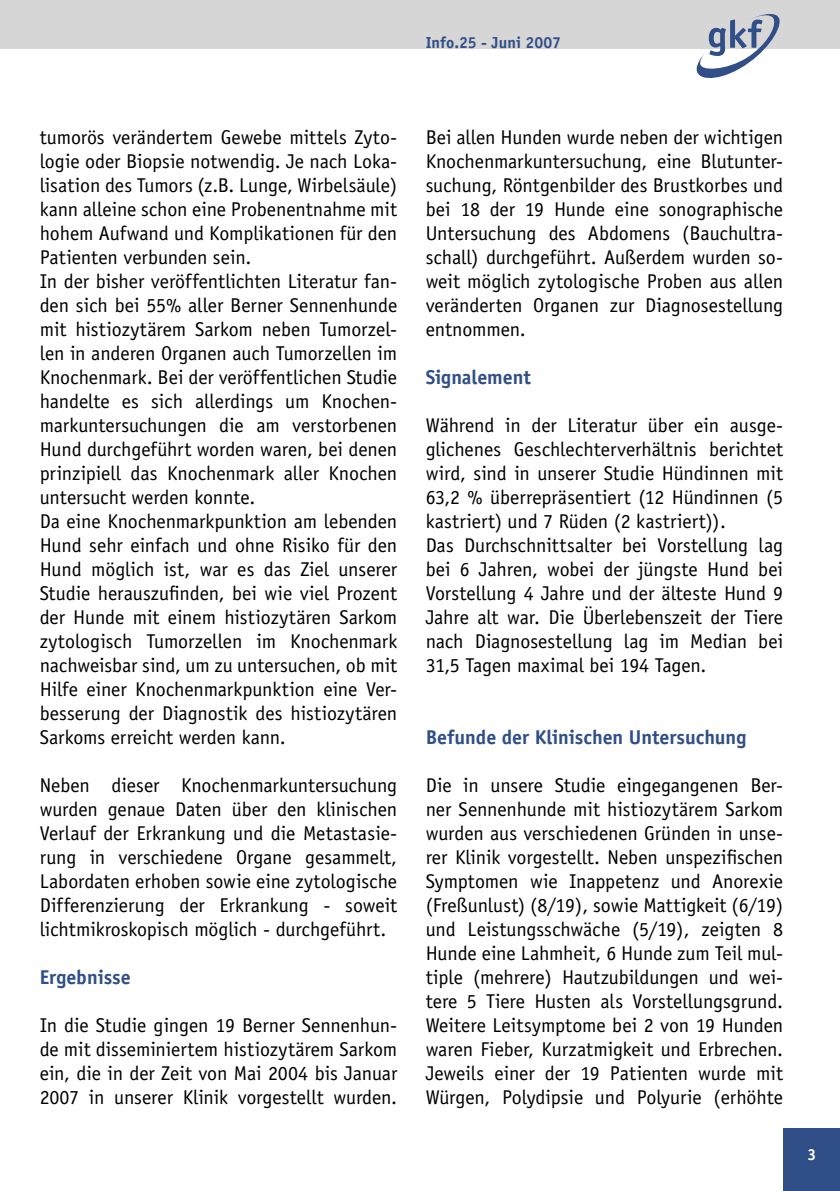
<style>
.page{position:relative;width:840px;height:1191px;background:#fff}
.page>*{position:absolute;margin:0;border:0;box-sizing:border-box;transform-origin:0 0}
.brot{font:20px/24px "Officina Sans";letter-spacing:-.005em;color:#000;text-align:justify}
.brot_bold_blau{font:700 20px "Officina Sans";letter-spacing:-.005em;color:#304e88}
.t1{font:700 16px "Officina Sans";letter-spacing:.005em;color:#304e88}
.t2{font:700 16px "Officina Sans";color:#fff}
</style>
<div class="page">
<div style="left:0;top:0;width:839px;height:48px;background:#d6d6d6"></div>
<svg style="left:696px;top:14px;width:85px;height:64px"></svg>
<div style="left:782px;top:1128px;width:57px;height:63px;background:#304e88"></div>
<p class="t1" style="left:425px;top:33px;width:137px">Info.25 - Juni 2007</p>
<p class="brot" style="left:40px;top:125px;width:359px">tumorös verändertem Gewebe mittels Zyto&shy;logie oder Biopsie notwendig. Je nach Loka&shy;lisation des Tumors (z.B. Lunge, Wirbelsäule) kann alleine schon eine Probenentnahme mit hohem Aufwand und Komplikationen für den Patienten verbunden sein.</p>
<p class="brot" style="left:40px;top:269px;width:359px">In der bisher veröffentlichten Literatur fan&shy;den sich bei 55% aller Berner Sennenhunde mit histiozytärem Sarkom neben Tumorzel&shy;len in anderen Organen auch Tumorzellen im Knochenmark. Bei der veröffentlichen Studie handelte es sich allerdings um Knochen&shy;markuntersuchungen die am verstorbenen Hund durchgeführt worden waren, bei denen prinzipiell das Knochenmark aller Knochen untersucht werden konnte.</p>
<p class="brot" style="left:40px;top:509px;width:359px">Da eine Knochenmarkpunktion am lebenden Hund sehr einfach und ohne Risiko für den Hund möglich ist, war es das Ziel unserer Studie herauszufinden, bei wie viel Prozent der Hunde mit einem histiozytären Sarkom zytologisch Tumorzellen im Knochenmark nachweisbar sind, um zu untersuchen, ob mit Hilfe einer Knochenmarkpunktion eine Ver&shy;besserung der Diagnostik des histiozytären Sarkoms erreicht werden kann.</p>
<p class="brot" style="left:40px;top:773px;width:359px">Neben dieser Knochenmarkuntersuchung wurden genaue Daten über den klinischen Verlauf der Erkrankung und die Metastasie&shy;rung in verschiedene Organe gesammelt, Labordaten erhoben sowie eine zytologische Differenzierung der Erkrankung - soweit lichtmikroskopisch möglich - durchgeführt.</p>
<p class="brot_bold_blau" style="left:40px;top:965px;width:93px">Ergebnisse</p>
<p class="brot" style="left:40px;top:1013px;width:359px">In die Studie gingen 19 Berner Sennenhun&shy;de mit disseminiertem histiozytärem Sarkom ein, die in der Zeit von Mai 2004 bis Januar 2007 in unserer Klinik vorgestellt wurden.</p>
<p class="brot" style="left:425px;top:125px;width:359px">Bei allen Hunden wurde neben der wichtigen Knochenmarkuntersuchung, eine Blutunter&shy;suchung, Röntgenbilder des Brustkorbes und bei 18 der 19 Hunde eine sonographische Untersuchung des Abdomens (Bauchultra&shy;schall) durchgeführt. Außerdem wurden so&shy;weit möglich zytologische Proben aus allen veränderten Organen zur Diagnosestellung entnommen.</p>
<p class="brot_bold_blau" style="left:425px;top:365px;width:107px">Signalement</p>
<p class="brot" style="left:425px;top:413px;width:359px">Während in der Literatur über ein ausge&shy;glichenes Geschlechterverhältnis berichtet wird, sind in unserer Studie Hündinnen mit 63,2 % überrepräsentiert (12 Hündinnen (5 kastriert) und 7 Rüden (2 kastriert)).</p>
<p class="brot" style="left:425px;top:533px;width:359px">Das Durchschnittsalter bei Vorstellung lag bei 6 Jahren, wobei der jüngste Hund bei Vorstellung 4 Jahre und der älteste Hund 9<br>Jahre alt war. Die Überlebenszeit der Tiere nach Diagnosestellung lag im Median bei 31,5 Tagen maximal bei 194 Tagen.</p>
<p class="brot_bold_blau" style="left:425px;top:725px;width:322px">Befunde der Klinischen Untersuchung</p>
<p class="brot" style="left:425px;top:773px;width:359px">Die in unsere Studie eingegangenen Ber&shy;ner Sennenhunde mit histiozytärem Sarkom wurden aus verschiedenen Gründen in unse&shy;rer Klinik vorgestellt. Neben unspezifischen Symptomen wie Inappetenz und Anorexie (Freßunlust) (8/19), sowie Mattigkeit (6/19) und Leistungsschwäche (5/19), zeigten 8<br>Hunde eine Lahmheit, 6 Hunde zum Teil mul&shy;tiple (mehrere) Hautzubildungen und wei&shy;tere 5 Tiere Husten als Vorstellungsgrund.<br>Weitere Leitsymptome bei 2 von 19 Hunden waren Fieber, Kurzatmigkeit und Erbrechen.<br>Jeweils einer der 19 Patienten wurde mit Würgen, Polydipsie und Polyurie (erhöhte</p>
<p class="t2" style="left:807px;top:1144px;width:10px">3</p>
</div>
